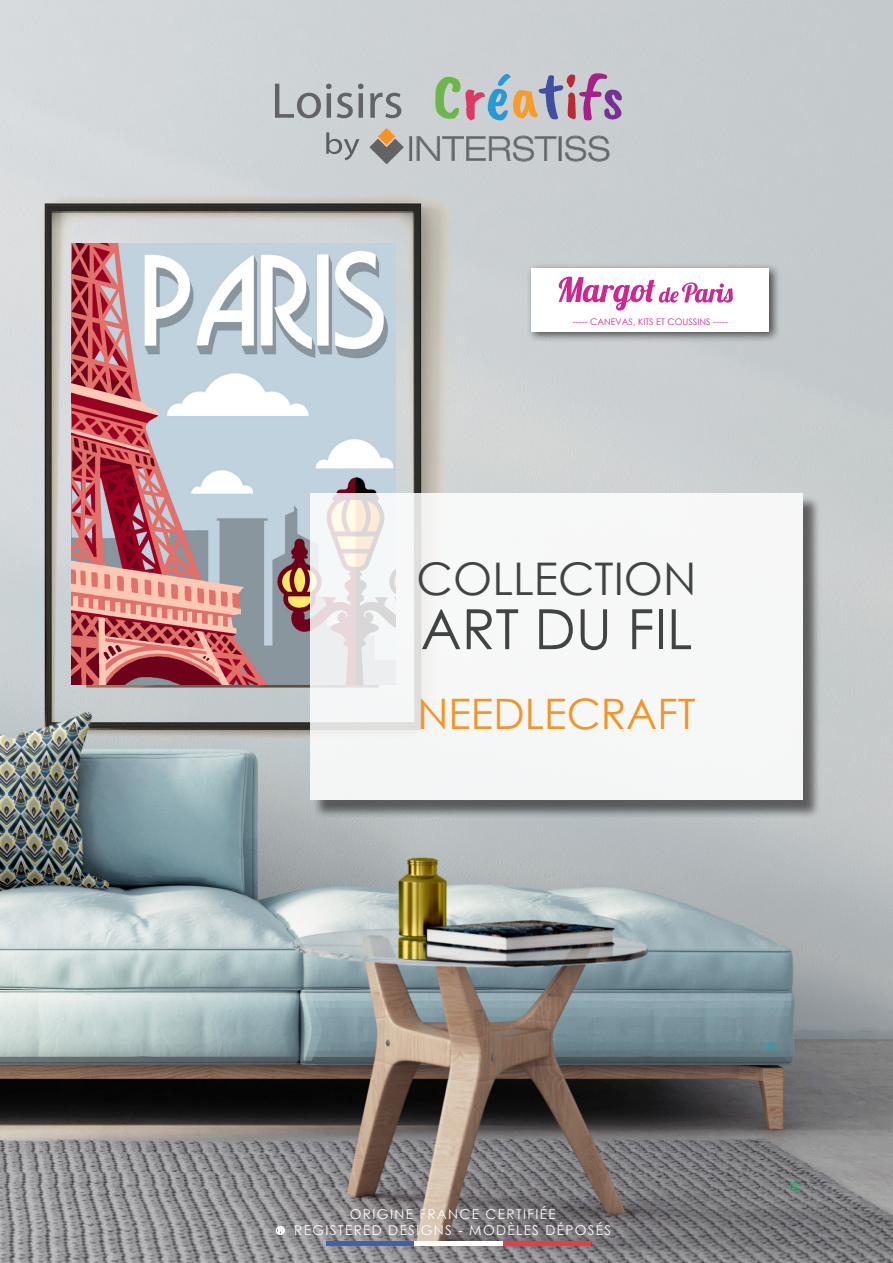
<style>
.page{position:relative;width:893px;height:1263px;background:#fff}
.page>*{position:absolute;margin:0;border:0;box-sizing:border-box;transform-origin:0 0}
.t1{font:55.5px "Century Gothic";color:#414445}
.t2{font:50.55px "Myriad Pro";color:#636366}
.t3{font:45px "Century Gothic";color:#414445}
.t4{font:42px "Century Gothic";color:#f69323}
.t5{font:13.5px "Century Gothic";letter-spacing:.1em;color:#fff}
.t6{font:9px "Century Gothic";color:#ce2791}
.s1{font-family:"Caveat Brush";font-size:66.3px;color:#6db64c}
.s2{font-family:"Caveat Brush";font-size:66.3px;color:#da3a63}
.s3{font-family:"Caveat Brush";font-size:66.3px;color:#279ad6}
.s4{font-family:"Caveat Brush";font-size:66.3px;color:#f89b2d}
.s5{font-family:"Caveat Brush";font-size:66.3px;color:#763193}
</style>
<div class="page">
<img style="left:0;top:0;width:892px;height:1263px">
<div style="left:526px;top:263px;width:254px;height:80px;background:#231f20;opacity:.75"></div>
<div style="left:531px;top:268px;width:238px;height:64px;background:#fff"></div>
<svg style="left:559px;top:277px;width:174px;height:34px"></svg>
<hr style="left:409px;top:136px;width:3px;height:25px;background:#636366">
<svg style="left:417px;top:136px;width:139px;height:26px;background:#adb0b3"></svg>
<hr style="left:559px;top:136px;width:3px;height:25px;background:#636366">
<svg style="left:565px;top:136px;width:44px;height:26px"></svg>
<svg style="left:369px;top:128px;width:35px;height:36px"></svg>
<svg style="left:326px;top:132px;width:33px;height:28px"></svg>
<svg style="left:538px;top:73px;width:70px;height:48px;background:#b29ab5"></svg>
<svg style="left:276px;top:1226px;width:9px;height:9px"></svg>
<hr style="left:327px;top:1242px;width:88px;height:4px;background:#4161ad">
<hr style="left:503px;top:1242px;width:88px;height:4px;background:#ee3a43">
<hr style="left:415px;top:1242px;width:88px;height:4px;background:#fff">
<svg style="left:766px;top:1042px;width:9px;height:9px"></svg>
<svg style="left:790px;top:1182px;width:9px;height:9px"></svg>
<img style="left:71px;top:244px;width:324px;height:441px">
<div style="left:313px;top:495px;width:508px;height:324px;background:#231f20;opacity:.75"></div>
<svg style="left:310px;top:493px;width:493px;height:307px;fill:#f6f7f7"></svg>
<h2 class="t2" style="left:271px;top:70px;width:354px">Loisirs <span class="s1">C</span><span class="s2">r</span><span class="s3">é</span><span class="s4">a</span> <span class="s5">s</span></h2>
<p class="t6" style="left:573px;top:315px;width:157px">----- CANEVAS, KITS ET COUSSINS -----</p>
<p class="t3" style="left:417px;top:547px;width:281px">COLLECTION</p>
<p class="t1" style="left:421px;top:590px;width:273px">ART DU FIL</p>
<p class="t4" style="left:417px;top:685px;width:280px">NEEDLECRAFT</p>
<p class="t5" style="left:350px;top:1205px;width:207px">ORIGINE FRANCE CERTIFIÉE</p>
<p class="t5" style="left:294px;top:1221px;width:318px">REGISTERED DESIGNS - MODÈLES DÉPOSÉS</p>
</div>
